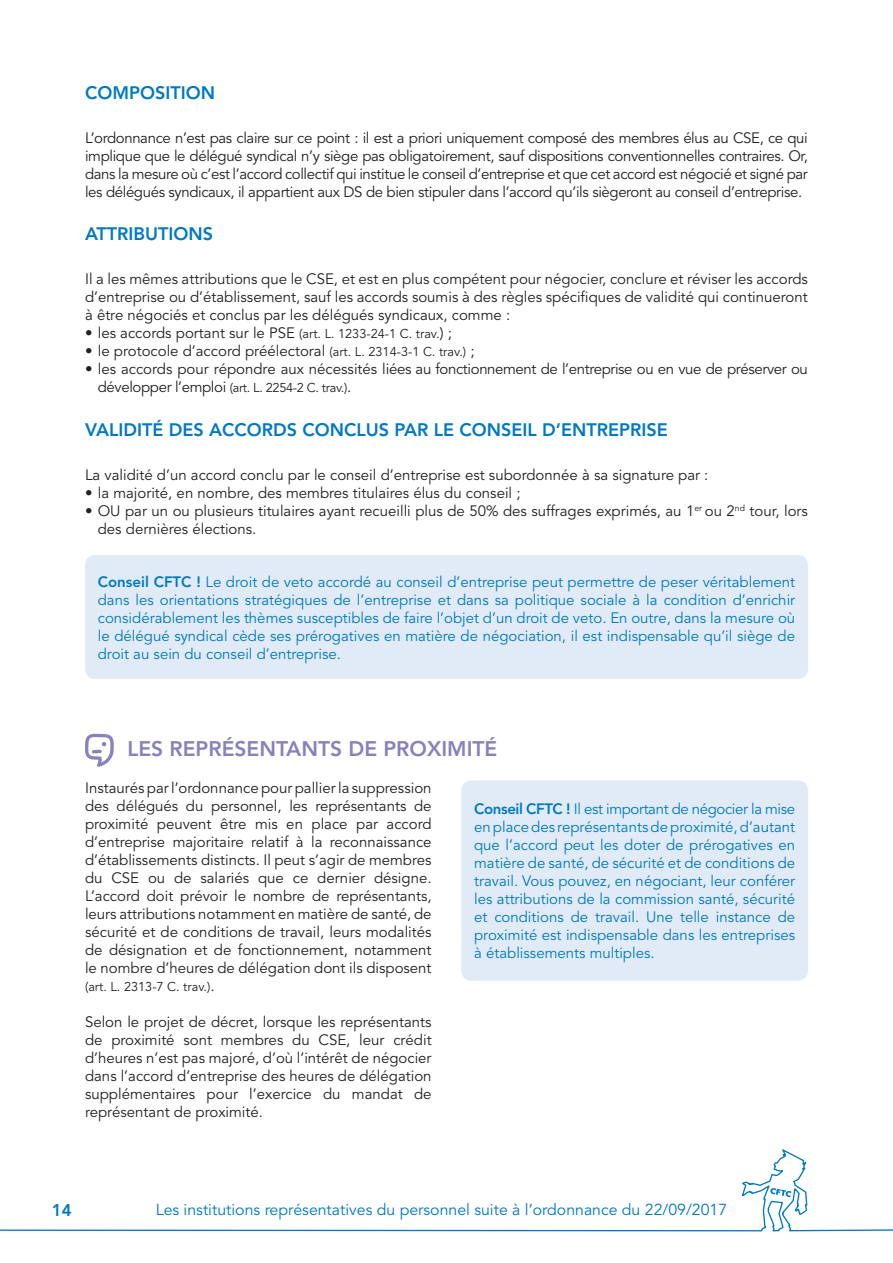
<style>
.page{position:relative;width:893px;height:1263px;background:#fff}
.page>*{position:absolute;margin:0;border:0;box-sizing:border-box;transform-origin:0 0}
.t1{font:800 21px "Avenir";color:#8781bd}
.t2{font:800 18px "Avenir";color:#0079c2}
.t3{font:800 16.95px "Avenir";color:#0079c2}
.t4{font:15.9px "Avenir";color:#0079c2}
.t5{font:15px/18px "Avenir";color:#231f20;text-align:justify}
.t6{font:15px/18px "Avenir";color:#0079c2;text-align:justify}
.t7{font:15px "Avenir";letter-spacing:-.025em;color:#231f20}
.t8{font:12.75px "Avenir";letter-spacing:-.015em;color:#231f20}
.s1{font-size:12.75px}
.s2{font-size:15px}
.s3{font-weight:800}
</style>
<div class="page">
<svg style="left:0;top:1149px;width:893px;height:83px"></svg>
<svg style="left:766px;top:1188px;width:25px;height:44px"></svg>
<div style="left:85px;top:555px;width:723px;height:124px;background:#e1ebf7;border-radius:10px"></div>
<svg style="left:85px;top:734px;width:29px;height:33px"></svg>
<div style="left:461px;top:780px;width:347px;height:201px;background:#e1ebf7;border-radius:10px"></div>
<p class="t2" style="left:85px;top:82px;width:131px">COMPOSITION</p>
<p class="t5" style="left:85px;top:129px;width:724px">L’ordonnance n’est pas claire sur ce point : il est a priori uniquement composé des membres élus au CSE, ce qui implique que le délégué syndical n’y siège pas obligatoirement, sauf dispositions conventionnelles contraires. Or, dans la mesure où c’est l’accord collectif qui institue le conseil d’entreprise et que cet accord est négocié et signé par les délégués syndicaux, il appartient aux DS de bien stipuler dans l’accord qu’ils siègeront au conseil d’entreprise.</p>
<p class="t2" style="left:85px;top:224px;width:130px">ATTRIBUTIONS</p>
<p class="t5" style="left:85px;top:271px;width:724px">Il a les mêmes attributions que le CSE, et est en plus compétent pour négocier, conclure et réviser les accords d’entreprise ou d’établissement, sauf les accords soumis à des règles spécifiques de validité qui continueront à être négociés et conclus par les délégués syndicaux, comme :</p>
<p class="t5" style="left:85px;top:325px;width:368px">• les accords portant sur le PSE <span class="s1">(art. L. 1233-24-1 C. trav.</span>) ;</p>
<p class="t5" style="left:85px;top:343px;width:391px">• le protocole d’accord préélectoral <span class="s1">(art. L. 2314-3-1 C. trav.)</span> ;</p>
<p class="t7" style="left:85px;top:360px;width:724px">• les accords pour répondre aux nécessités liées au fonctionnement de l’entreprise ou en vue de préserver ou</p>
<p class="t8" style="left:98px;top:381px;width:255px"><span class="s2">développer l’emploi</span> (art. L. 2254-2 C. trav.)<span class="s2">.</span></p>
<p class="t2" style="left:85px;top:419px;width:584px">VALIDITÉ DES ACCORDS CONCLUS PAR LE CONSEIL D’ENTREPRISE</p>
<p class="t5" style="left:85px;top:466px;width:625px">La validité d’un accord conclu par le conseil d’entreprise est subordonnée à sa signature par :</p>
<p class="t5" style="left:85px;top:484px;width:437px">• la majorité, en nombre, des membres titulaires élus du conseil ;</p>
<p class="t5" style="left:98px;top:502px;width:712px;text-indent:-13px">• OU par un ou plusieurs titulaires ayant recueilli plus de 50% des suffrages exprimés, au 1<sup>er</sup> ou 2<sup>nd</sup> tour, lors des dernières élections.</p>
<p class="t6" style="left:98px;top:573px;width:699px"><span class="s3">Conseil CFTC !</span> Le droit de veto accordé au conseil d’entreprise peut permettre de peser véritablement dans les orientations stratégiques de l’entreprise et dans sa politique sociale à la condition d’enrichir considérablement les thèmes susceptibles de faire l’objet d’un droit de veto. En outre, dans la mesure où le délégué syndical cède ses prérogatives en matière de négociation, il est indispensable qu’il siège de droit au sein du conseil d’entreprise.</p>
<h1 class="t1" style="left:128px;top:737px;width:371px">LES REPRÉSENTANTS DE PROXIMITÉ</h1>
<p class="t5" style="left:85px;top:779px;width:348px">Instaurés par l’ordonnance pour pallier la suppression des délégués du personnel, les représentants de proximité peuvent être mis en place par accord d’entreprise majoritaire relatif à la reconnaissance d’établissements distincts. Il peut s’agir de membres du CSE ou de salariés que ce dernier désigne.<br>L’accord doit prévoir le nombre de représentants, leurs attributions notamment en matière de santé, de sécurité et de conditions de travail, leurs modalités de désignation et de fonctionnement, notamment le nombre d’heures de délégation dont ils disposent</p>
<p class="t8" style="left:85px;top:979px;width:131px">(art. L. 2313-7 C. trav.)<span class="s2">.</span></p>
<p class="t5" style="left:85px;top:1013px;width:348px">Selon le projet de décret, lorsque les représentants de proximité sont membres du CSE, leur crédit d’heures n’est pas majoré, d’où l’intérêt de négocier dans l’accord d’entreprise des heures de délégation supplémentaires pour l’exercice du mandat de représentant de proximité.</p>
<p class="t6" style="left:474px;top:800px;width:323px"><span class="s3">Conseil CFTC !</span> Il est important de négocier la mise en place des représentants de proximité, d’autant que l’accord peut les doter de prérogatives en matière de santé, de sécurité et de conditions de travail. Vous pouvez, en négociant, leur conférer les attributions de la commission santé, sécurité et conditions de travail. Une telle instance de proximité est indispensable dans les entreprises à établissements multiples.</p>
<p class="t3" style="left:52px;top:1200px;width:22px">14</p>
<p class="t4" style="left:156px;top:1200px;width:573px">Les institutions représentatives du personnel suite à l’ordonnance du 22/09/2017</p>
</div>
